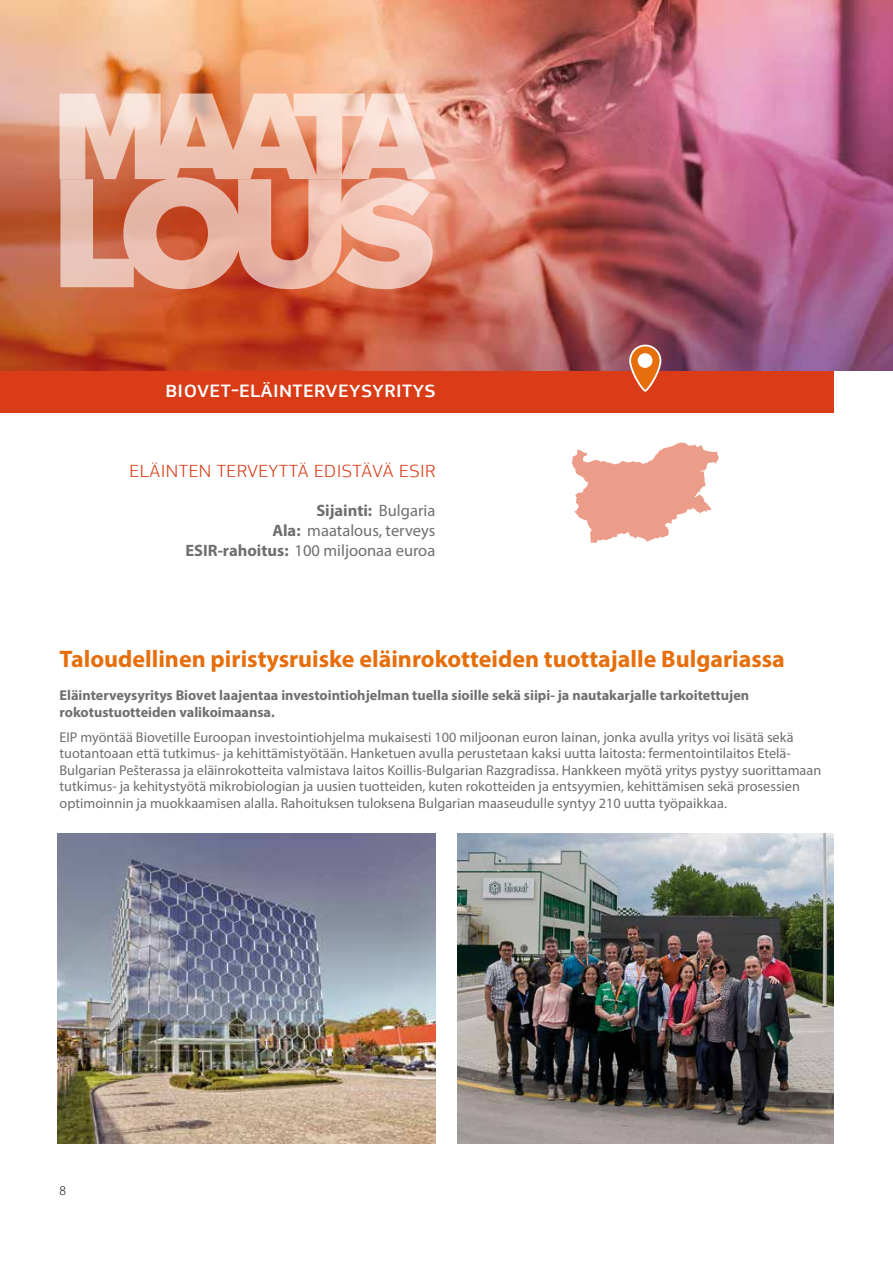
<style>
.page{position:relative;width:893px;height:1263px;background:#fff}
.page>*{position:absolute;margin:0;border:0;box-sizing:border-box;transform-origin:0 0}
.t1{font:700 24px "Myriad Pro";color:#e66e0b}
.t2{font:300 18.45px "EC Square Sans Pro";letter-spacing:.02em;color:#d93c16;scale:1.1 1}
.t3{font:500 18.45px "EC Square Sans Pro";letter-spacing:.02em;color:#fff;scale:1.1 1}
.t4{font:16.5px/19.8px "Myriad Pro";color:#706f6f;text-align:right}
.t5{font:14.25px/16.5px "Myriad Pro";color:#706f6f}
.t6{font:700 14.25px/16.5px "Myriad Pro";color:#706f6f}
.t7{font:300 13.5px "Myriad Pro";color:#000}
.s1{font-weight:700}
</style>
<div class="page">
<svg style="left:572px;top:442px;width:147px;height:101px"></svg>
<div style="left:158px;top:648px;width:7px;height:7px;border:4px solid #fff;border-radius:50%"></div>
<img style="left:58px;top:833px;width:378px;height:311px">
<img style="left:457px;top:833px;width:376px;height:311px">
<img style="left:0;top:0;width:892px;height:371px">
<div style="left:0;top:371px;width:833px;height:41px;background:#d93c16"></div>
<svg style="left:630px;top:345px;width:30px;height:46px"></svg>
<div style="left:629px;top:345px;width:32px;height:47px;border:2px solid #fff;border-radius:15px"></div>
<div style="left:638px;top:353px;width:14px;height:15px;background:#fff;border-radius:50%"></div>
<hr style="left:892px;top:0;width:1px;height:371px;background:#32878e">
<svg style="left:60px;top:94px;width:376px;height:195px;background:#e7ad99"></svg>
<p class="t3" style="left:165px;top:380px;width:247px">BIOVET-ELÄINTERVEYSYRITYS</p>
<p class="t2" style="left:130px;top:460px;width:280px">ELÄINTEN TERVEYTTÄ EDISTÄVÄ ESIR</p>
<p class="t4" style="left:185px;top:501px;width:251px"><span class="s1">Sijainti:</span> Bulgaria<br><span class="s1">Ala:</span> maatalous, terveys<br><span class="s1">ESIR-rahoitus:</span> 100 miljoonaa euroa</p>
<h1 class="t1" style="left:60px;top:643px;width:727px">Taloudellinen piristysruiske eläinrokotteiden tuottajalle Bulgariassa</h1>
<p class="t6" style="left:60px;top:686px;width:691px">Eläinterveysyritys Biovet laajentaa investointiohjelman tuella sioille sekä siipi- ja nautakarjalle tarkoitettujen rokotustuotteiden valikoimaansa.</p>
<p class="t5" style="left:60px;top:728px;width:763px">EIP myöntää Biovetille Euroopan investointiohjelma mukaisesti 100 miljoonan euron lainan, jonka avulla yritys voi lisätä sekä tuotantoaan että tutkimus- ja kehittämistyötään. Hanketuen avulla perustetaan kaksi uutta laitosta: fermentointilaitos Etelä-Bulgarian Pešterassa ja eläinrokotteita valmistava laitos Koillis-Bulgarian Razgradissa. Hankkeen myötä yritys pystyy suorittamaan tutkimus- ja kehitystyötä mikrobiologian ja uusien tuotteiden, kuten rokotteiden ja entsyymien, kehittämisen sekä prosessien optimoinnin ja muokkaamisen alalla. Rahoituksen tuloksena Bulgarian maaseudulle syntyy 210 uutta työpaikkaa.</p>
<p class="t7" style="left:60px;top:1182px;width:8px">8</p>
</div>
